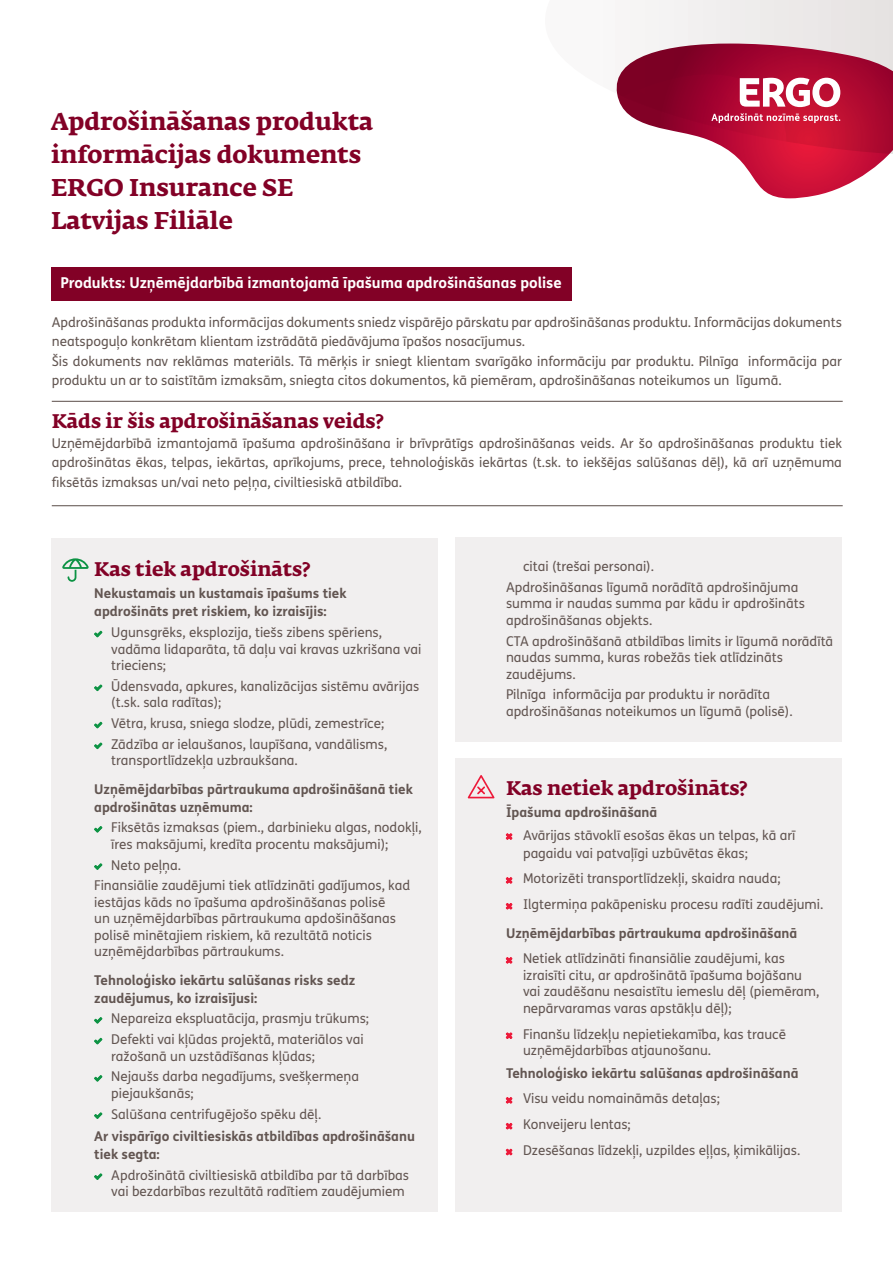
<style>
.page{position:relative;width:893px;height:1263px;background:#fff}
.page>*{position:absolute;margin:0;border:0;box-sizing:border-box;transform-origin:0 0}
.t1{font:700 24px/33px "Fedra Serif A Pro";color:#820126}
.t2{font:700 19.5px "Fedra Serif A Pro";color:#820126}
.t3{font:700 15px "FS Me Pro";color:#fff}
.Zaļie_bulleti{font:13.5px/16.5px "FS Me Pro";color:#625551}
.Bold_pirms_buletiem{font:700 13.5px/18px "FS Me Pro";color:#625551}
</style>
<div class="page">
<svg style="left:630px;top:0;width:263px;height:44px"></svg>
<svg style="left:424px;top:17px;width:423px;height:284px"></svg>
<svg style="left:615px;top:44px;width:278px;height:154px"></svg>
<div style="left:455px;top:759px;width:387px;height:453px;background:#f1efef"></div>
<div style="left:455px;top:538px;width:387px;height:204px;background:#f1efef"></div>
<div style="left:51px;top:538px;width:387px;height:673px;background:#f1efef"></div>
<div style="left:52px;top:267px;width:520px;height:33px;background:#820126"></div>
<hr style="left:52px;top:401px;width:791px;height:1px;background:#625551">
<hr style="left:52px;top:505px;width:791px;height:1px;background:#625551">
<svg style="left:94px;top:630px;width:9px;height:8px"></svg>
<svg style="left:94px;top:684px;width:9px;height:7px"></svg>
<svg style="left:94px;top:721px;width:9px;height:8px"></svg>
<svg style="left:94px;top:742px;width:9px;height:7px"></svg>
<svg style="left:94px;top:826px;width:9px;height:7px"></svg>
<svg style="left:94px;top:863px;width:9px;height:7px"></svg>
<svg style="left:94px;top:1017px;width:9px;height:7px"></svg>
<svg style="left:94px;top:1037px;width:9px;height:8px"></svg>
<svg style="left:94px;top:1075px;width:9px;height:7px"></svg>
<svg style="left:94px;top:1112px;width:9px;height:7px"></svg>
<svg style="left:94px;top:1173px;width:9px;height:7px"></svg>
<svg style="left:505px;top:833px;width:8px;height:7px"></svg>
<svg style="left:505px;top:877px;width:8px;height:7px"></svg>
<svg style="left:505px;top:903px;width:8px;height:7px"></svg>
<svg style="left:505px;top:957px;width:8px;height:7px"></svg>
<svg style="left:505px;top:1032px;width:8px;height:7px"></svg>
<svg style="left:505px;top:1097px;width:8px;height:7px"></svg>
<svg style="left:505px;top:1122px;width:8px;height:8px"></svg>
<svg style="left:505px;top:1148px;width:8px;height:7px"></svg>
<svg style="left:62px;top:558px;width:27px;height:24px"></svg>
<svg style="left:467px;top:775px;width:28px;height:23px"></svg>
<p class="t1" style="left:51px;top:106px;width:324px">Apdrošināšanas produkta informācijas dokuments<br>ERGO Insurance SE<br>Latvijas Filiāle</p>
<p class="t3" style="left:60px;top:271px;width:503px">Produkts: Uzņēmējdarbībā izmantojamā īpašuma apdrošināšanas polise</p>
<p class="Zaļie_bulleti" style="left:52px;top:312px;width:792px;line-height:19.5px">Apdrošināšanas produkta informācijas dokuments sniedz vispārējo pārskatu par apdrošināšanas produktu. Informācijas dokuments neatspoguļo konkrētam klientam izstrādātā piedāvājuma īpašos nosacījumus.</p>
<p class="Zaļie_bulleti" style="left:52px;top:351px;width:792px;line-height:19.5px">Šis dokuments nav reklāmas materiāls. Tā mērķis ir sniegt klientam svarīgāko informāciju par produktu. Pilnīga informācija par produktu un ar to saistītām izmaksām, sniegta citos dokumentos, kā piemēram, apdrošināšanas noteikumos un līgumā.</p>
<p class="t2" style="left:52px;top:410px;width:333px">Kāds ir šis apdrošināšanas veids?</p>
<p class="Zaļie_bulleti" style="left:52px;top:433px;width:792px;line-height:19.5px;text-align:justify">Uzņēmējdarbībā izmantojamā īpašuma apdrošināšana ir brīvprātīgs apdrošināšanas veids. Ar šo apdrošināšanas produktu tiek apdrošinātas ēkas, telpas, iekārtas, aprīkojums, prece, tehnoloģiskās iekārtas (t.sk. to iekšējas salūšanas dēļ), kā arī uzņēmuma fiksētās izmaksas un/vai neto peļņa, civiltiesiskā atbildība.</p>
<p class="t2" style="left:94px;top:558px;width:217px">Kas tiek apdrošināts?</p>
<p class="Bold_pirms_buletiem" style="left:94px;top:584px;width:254px">Nekustamais un kustamais īpašums tiek apdrošināts pret riskiem, ko izraisījis:</p>
<p class="Zaļie_bulleti" style="left:111px;top:624px;width:311px">Ugunsgrēks, eksplozija, tiešs zibens spēriens, vadāma lidaparāta, tā daļu vai kravas uzkrišana vai trieciens;</p>
<p class="Zaļie_bulleti" style="left:111px;top:678px;width:309px">Ūdensvada, apkures, kanalizācijas sistēmu avārijas (t.sk. sala radītas);</p>
<p class="Zaļie_bulleti" style="left:111px;top:715px;width:275px">Vētra, krusa, sniega slodze, plūdi, zemestrīce;</p>
<p class="Zaļie_bulleti" style="left:111px;top:736px;width:277px">Zādzība ar ielaušanos, laupīšana, vandālisms, transportlīdzekļa uzbraukšana.</p>
<p class="Bold_pirms_buletiem" style="left:94px;top:779px;width:320px">Uzņēmējdarbības pārtraukuma apdrošināšanā tiek apdrošinātas uzņēmuma:</p>
<p class="Zaļie_bulleti" style="left:111px;top:819px;width:312px">Fiksētās izmaksas (piem., darbinieku algas, nodokļi, īres maksājumi, kredīta procentu maksājumi);</p>
<p class="Zaļie_bulleti" style="left:111px;top:856px;width:71px">Neto peļņa.</p>
<p class="Zaļie_bulleti" style="left:94px;top:877px;width:317px">Finansiālie zaudējumi tiek atlīdzināti gadījumos, kad iestājas kāds no īpašuma apdrošināšanas polisē<br>un uzņēmējdarbības pārtraukuma apdošināšanas polisē minētajiem riskiem, kā rezultātā noticis uzņēmējdarbības pārtraukums.</p>
<p class="Bold_pirms_buletiem" style="left:94px;top:970px;width:262px">Tehnoloģisko iekārtu salūšanas risks sedz zaudējumus, ko izraisījusi:</p>
<p class="Zaļie_bulleti" style="left:111px;top:1010px;width:259px">Nepareiza ekspluatācija, prasmju trūkums;</p>
<p class="Zaļie_bulleti" style="left:111px;top:1031px;width:254px">Defekti vai kļūdas projektā, materiālos vai ražošanā un uzstādīšanas kļūdas;</p>
<p class="Zaļie_bulleti" style="left:111px;top:1068px;width:249px">Nejaušs darba negadījums, svešķermeņa piejaukšanās;</p>
<p class="Zaļie_bulleti" style="left:111px;top:1105px;width:211px">Salūšana centrifugējošo spēku dēļ.</p>
<p class="Bold_pirms_buletiem" style="left:94px;top:1126px;width:322px">Ar vispārīgo civiltiesiskās atbildības apdrošināšanu tiek segta:</p>
<p class="Zaļie_bulleti" style="left:111px;top:1166px;width:299px">Apdrošinātā civiltiesiskā atbildība par tā darbības vai bezdarbības rezultātā radītiem zaudējumiem</p>
<p class="Zaļie_bulleti" style="left:523px;top:558px;width:132px">citai (trešai personai).</p>
<p class="Zaļie_bulleti" style="left:506px;top:578px;width:300px">Apdrošināšanas līgumā norādītā apdrošinājuma summa ir naudas summa par kādu ir apdrošināts apdrošināšanas objekts.</p>
<p class="Zaļie_bulleti" style="left:506px;top:632px;width:329px">CTA apdrošināšanā atbildības limits ir līgumā norādītā naudas summa, kuras robežās tiek atlīdzināts zaudējums.</p>
<p class="Zaļie_bulleti" style="left:506px;top:686px;width:288px">Pilnīga informācija par produktu ir norādīta apdrošināšanas noteikumos un līgumā (polisē).</p>
<p class="t2" style="left:506px;top:777px;width:243px">Kas netiek apdrošināts?</p>
<p class="Bold_pirms_buletiem" style="left:506px;top:803px;width:153px">Īpašuma apdrošināšanā</p>
<p class="Zaļie_bulleti" style="left:523px;top:826px;width:274px;line-height:18px">Avārijas stāvoklī esošas ēkas un telpas, kā arī pagaidu vai patvaļīgi uzbūvētas ēkas;</p>
<p class="Zaļie_bulleti" style="left:523px;top:870px;width:259px">Motorizēti transportlīdzekļi, skaidra nauda;</p>
<p class="Zaļie_bulleti" style="left:523px;top:896px;width:302px">Ilgtermiņa pakāpenisku procesu radīti zaudējumi.</p>
<p class="Bold_pirms_buletiem" style="left:506px;top:923px;width:293px">Uzņēmējdarbības pārtraukuma apdrošināšanā</p>
<p class="Zaļie_bulleti" style="left:523px;top:950px;width:298px">Netiek atlīdzināti finansiālie zaudējumi, kas izraisīti citu, ar apdrošinātā īpašuma bojāšanu vai zaudēšanu nesaistītu iemeslu dēļ (piemēram, nepārvaramas varas apstākļu dēļ);</p>
<p class="Zaļie_bulleti" style="left:523px;top:1025px;width:265px">Finanšu līdzekļu nepietiekamība, kas traucē uzņēmējdarbības atjaunošanu.</p>
<p class="Bold_pirms_buletiem" style="left:506px;top:1063px;width:294px">Tehnoloģisko iekārtu salūšanas apdrošināšanā</p>
<p class="Zaļie_bulleti" style="left:523px;top:1090px;width:199px">Visu veidu nomaināmās detaļas;</p>
<p class="Zaļie_bulleti" style="left:523px;top:1116px;width:109px">Konveijeru lentas;</p>
<p class="Zaļie_bulleti" style="left:523px;top:1142px;width:279px">Dzesēšanas līdzekļi, uzpildes eļļas, ķimikālijas.</p>
</div>
